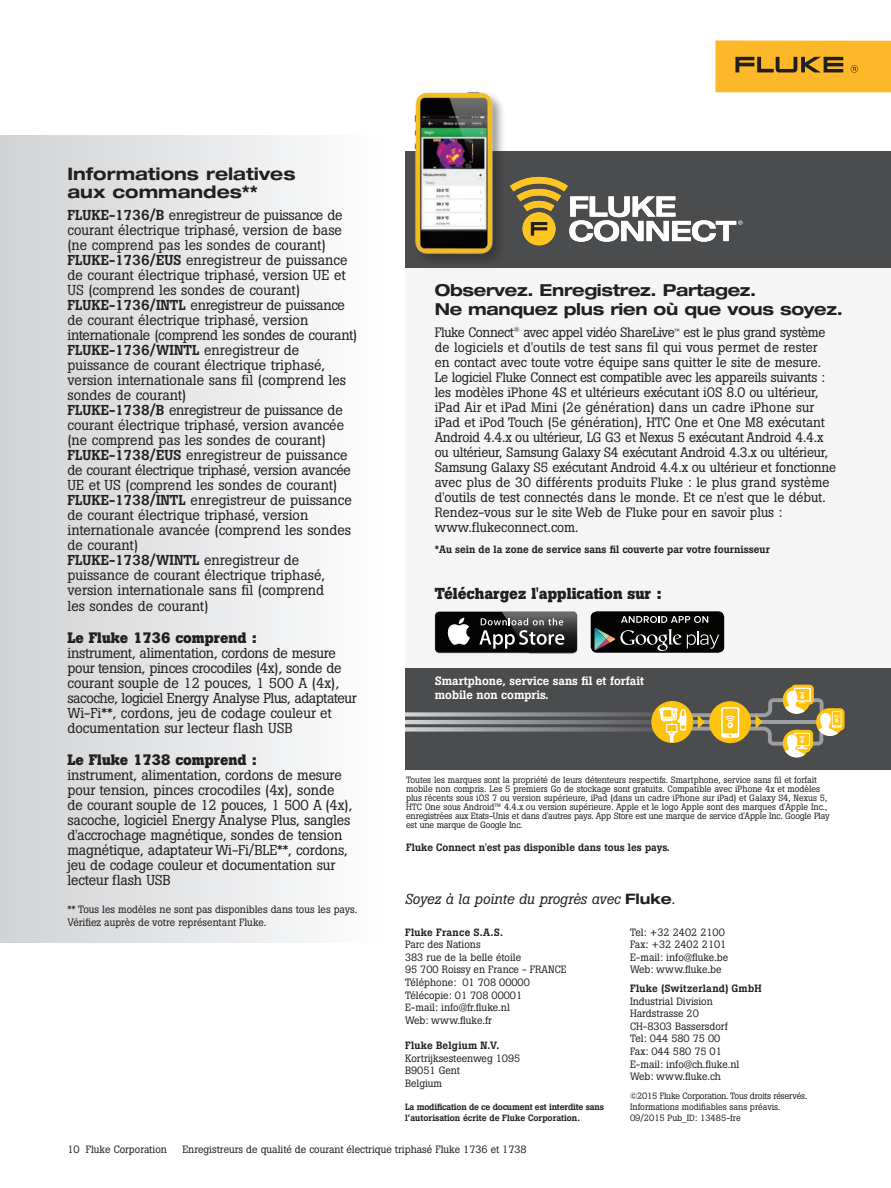
<style>
.page{position:relative;width:891px;height:1188px;background:#fff}
.page>*{position:absolute;margin:0;border:0;box-sizing:border-box;transform-origin:0 0}
.t1{font:700 expanded 17.25px/18.8px "Helvetica Neue LT Std";color:#231f20}
.t2{font:700 expanded 16.5px/18.8px "Helvetica Neue LT Std";letter-spacing:-.02em;color:#231f20}
.t3{font:700 15.75px "Boton Pro";color:#231f20}
.t4{font:700 15px "Boton Pro";color:#231f20}
.t5{font:italic 14.4px "Boton Pro";color:#231f20}
.t6{font:14.25px/15px "Boton Pro";color:#231f20}
.t7{font:14.25px/15px "Boton Pro";letter-spacing:-.02em;color:#231f20}
.t8{font:13.5px/15px "Boton Pro";letter-spacing:-.01em;color:#231f20}
.t9{font:500 12px/14.4px "Boton Pro";color:#fff}
.t10{font:10.5px/12.6px "Boton Pro";color:#231f20}
.t11{font:500 10.5px "Boton Pro";color:#231f20}
.t12{font:500 10.5px "Boton Pro";letter-spacing:.02em;color:#231f20}
.t13{font:500 10.5px "Boton Pro";letter-spacing:.025em;color:#231f20}
.t14{font:9px/9px "Boton Pro";color:#231f20}
.t15{font:500 9px/10.8px "Boton Pro";letter-spacing:-.02em;color:#231f20}
.s1{font-weight:500}
.s2{font-family:"Helvetica Neue LT Std";font-weight:700;font-style:normal;font-stretch:expanded}
</style>
<div class="page">
<div style="left:716px;top:40px;width:175px;height:52px;background:#fcb828"></div>
<svg style="left:735px;top:57px;width:108px;height:15px"></svg>
<svg style="left:851px;top:65px;width:7px;height:8px"></svg>
<div style="left:0;top:135px;width:387px;height:808px;background:linear-gradient(to right,#d0d2d4,#fefefe)"></div>
<div style="left:406px;top:151px;width:485px;height:619px;background:#4b4c4d"></div>
<div style="left:406px;top:268px;width:485px;height:400px;background:#f5f5f6"></div>
<img style="left:405px;top:712px;width:248px;height:5px">
<img style="left:405px;top:720px;width:246px;height:4px">
<img style="left:405px;top:727px;width:248px;height:5px">
<div style="left:651px;top:701px;width:42px;height:42px;background:#fec210;border-radius:50%"></div>
<svg style="left:659px;top:685px;width:186px;height:72px"></svg>
<svg style="left:591px;top:611px;width:133px;height:42px;background:#2a2c2b"></svg>
<svg style="left:435px;top:611px;width:142px;height:43px;background:#484948"></svg>
<div style="left:523px;top:213px;width:32px;height:32px;background:#fec422;border:1px solid #fec422;border-radius:50%"></div>
<svg style="left:510px;top:177px;width:233px;height:65px"></svg>
<div style="left:413px;top:90px;width:93px;height:177px;background:#231f20;opacity:.45"></div>
<img style="left:413px;top:90px;width:84px;height:175px">
<p class="t1" style="left:68px;top:164px;width:230px">Informations relatives aux commandes**</p>
<p class="t6" style="left:68px;top:208px;width:291px"><span class="s1">FLUKE-1736/B</span> enregistreur de puissance de courant électrique triphasé, version de base (ne comprend pas les sondes de courant)<br><span class="s1">FLUKE-1736/EUS</span> enregistreur de puissance de courant électrique triphasé, version UE et US (comprend les sondes de courant)<br><span class="s1">FLUKE-1736/INTL</span> enregistreur de puissance de courant électrique triphasé, version internationale (comprend les sondes de courant)<br><span class="s1">FLUKE-1736/WINTL</span> enregistreur de puissance de courant électrique triphasé, version internationale sans fil (comprend les sondes de courant)<br><span class="s1">FLUKE-1738/B</span> enregistreur de puissance de courant électrique triphasé, version avancée (ne comprend pas les sondes de courant)<br><span class="s1">FLUKE-1738/EUS</span> enregistreur de puissance de courant électrique triphasé, version avancée UE et US (comprend les sondes de courant)<br><span class="s1">FLUKE-1738/INTL</span> enregistreur de puissance de courant électrique triphasé, version internationale avancée (comprend les sondes de courant)<br><span class="s1">FLUKE-1738/WINTL</span> enregistreur de puissance de courant électrique triphasé, version internationale sans fil (comprend<br>les sondes de courant)</p>
<p class="t4" style="left:68px;top:628px;width:191px">Le Fluke 1736 comprend :</p>
<p class="t7" style="left:68px;top:645px;width:291px">instrument, alimentation, cordons de mesure pour tension, pinces crocodiles (4x), sonde de courant souple de 12 pouces, 1 500 A (4x), sacoche, logiciel Energy Analyse Plus, adaptateur Wi-Fi**, cordons, jeu de codage couleur et documentation sur lecteur flash USB</p>
<p class="t4" style="left:68px;top:750px;width:191px">Le Fluke 1738 comprend :</p>
<p class="t6" style="left:68px;top:767px;width:286px">instrument, alimentation, cordons de mesure pour tension, pinces crocodiles (4x), sonde de courant souple de 12 pouces, 1 500 A (4x), sacoche, logiciel Energy Analyse Plus, sangles d'accrochage magnétique, sondes de tension magnétique, adaptateur Wi-Fi/BLE**, cordons, jeu de codage couleur et documentation sur lecteur flash USB</p>
<p class="t10" style="left:68px;top:903px;width:291px">** Tous les modèles ne sont pas disponibles dans tous les pays.<br>Vérifiez auprès de votre représentant Fluke.</p>
<p class="t2" style="left:435px;top:280px;width:410px">Observez. Enregistrez. Partagez.<br>Ne manquez plus rien où que vous soyez.</p>
<p class="t8" style="left:435px;top:325px;width:403px">Fluke Connect<sup>®</sup> avec appel vidéo ShareLive<sup>™</sup> est le plus grand système de logiciels et d'outils de test sans fil qui vous permet de rester<br>en contact avec toute votre équipe sans quitter le site de mesure.<br>Le logiciel Fluke Connect est compatible avec les appareils suivants : les modèles iPhone 4S et ultérieurs exécutant iOS 8.0 ou ultérieur, iPad Air et iPad Mini (2e génération) dans un cadre iPhone sur iPad et iPod Touch (5e génération), HTC One et One M8 exécutant Android 4.4.x ou ultérieur, LG G3 et Nexus 5 exécutant Android 4.4.x ou ultérieur, Samsung Galaxy S4 exécutant Android 4.3.x ou ultérieur, Samsung Galaxy S5 exécutant Android 4.4.x ou ultérieur et fonctionne avec plus de 30 différents produits Fluke : le plus grand système d'outils de test connectés dans le monde. Et ce n'est que le début.<br>Rendez-vous sur le site Web de Fluke pour en savoir plus : www.flukeconnect.com.</p>
<p class="t11" style="left:435px;top:542px;width:337px">*Au sein de la zone de service sans fil couverte par votre fournisseur</p>
<p class="t3" style="left:435px;top:583px;width:229px">Téléchargez l'application sur :</p>
<p class="t9" style="left:435px;top:673px;width:211px">Smartphone, service sans fil et forfait mobile non compris.</p>
<p class="t14" style="left:406px;top:775px;width:425px">Toutes les marques sont la propriété de leurs détenteurs respectifs. Smartphone, service sans fil et forfait mobile non compris. Les 5 premiers Go de stockage sont gratuits. Compatible avec iPhone 4x et modèles plus récents sous iOS 7 ou version supérieure, iPad (dans un cadre iPhone sur iPad) et Galaxy S4, Nexus 5, HTC One sous Android™ 4.4.x ou version supérieure. Apple et le logo Apple sont des marques d'Apple Inc., enregistrées aux Etats-Unis et dans d'autres pays. App Store est une marque de service d'Apple Inc. Google Play est une marque de Google Inc.</p>
<p class="t11" style="left:406px;top:841px;width:265px">Fluke Connect n'est pas disponible dans tous les pays.</p>
<p class="t5" style="left:405px;top:890px;width:272px">Soyez à la pointe du progrès avec <span class="s2">Fluke</span>.</p>
<p class="t13" style="left:405px;top:925px;width:100px">Fluke France S.A.S.</p>
<p class="t10" style="left:405px;top:938px;width:163px">Parc des Nations<br>383 rue de la belle étoile<br>95 700 Roissy en France - FRANCE<br>Téléphone: 01 708 00000<br>Télécopie: 01 708 00001<br>E-mail: info@fr.fluke.nl<br>Web: www.fluke.fr</p>
<p class="t12" style="left:405px;top:1039px;width:96px">Fluke Belgium N.V.</p>
<p class="t10" style="left:405px;top:1052px;width:117px">Kortrijksesteenweg 1095<br>B9051 Gent<br>Belgium</p>
<p class="t15" style="left:405px;top:1102px;width:201px">La modification de ce document est interdite sans l’autorisation écrite de Fluke Corporation.</p>
<p class="t10" style="left:630px;top:926px;width:100px">Tel: +32 2402 2100<br>Fax: +32 2402 2101<br>E-mail: info@fluke.be<br>Web: www.fluke.be</p>
<p class="t12" style="left:630px;top:982px;width:133px">Fluke (Switzerland) GmbH</p>
<p class="t10" style="left:630px;top:995px;width:111px">Industrial Division<br>Hardstrasse 20<br>CH-8303 Bassersdorf<br>Tel: 044 580 75 00<br>Fax: 044 580 75 01<br>E-mail: info@ch.fluke.nl<br>Web: www.fluke.ch</p>
<p class="t14" style="left:630px;top:1091px;width:179px;line-height:10.8px">©2015 Fluke Corporation. Tous droits réservés.<br>Informations modifiables sans préavis.<br>09/2015 Pub_ID: 13485-fre</p>
<p class="t10" style="left:68px;top:1143px;width:101px">10 Fluke Corporation</p>
<p class="t10" style="left:182px;top:1143px;width:346px">Enregistreurs de qualité de courant électrique triphasé Fluke 1736 et 1738</p>
</div>
